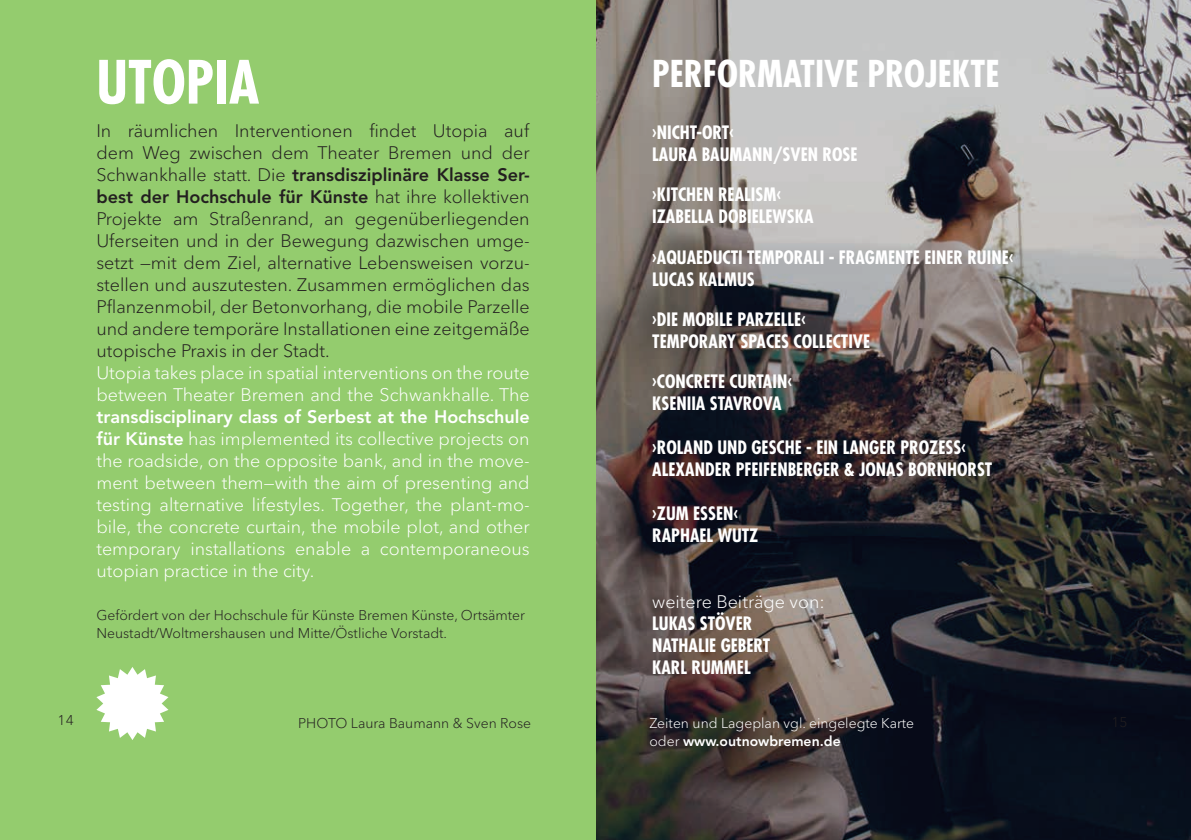
<style>
.page{position:relative;width:1191px;height:840px;background:#fff}
.page>*{position:absolute;margin:0;border:0;box-sizing:border-box;transform-origin:0 0}
.t1{font:700 condensed 58px "Futura";color:#fff}
.t2{font:700 condensed 36px "Futura";color:#fff}
.t3{font:300 18px/22px "Avenir Next LT Pro";color:#fff}
.t4{font:300 18px/22px "Avenir Next LT Pro";color:#231f20}
.t5{font:700 condensed 18px/22px "Futura";color:#fff}
.t6{font:800 18px/22px "Avenir LT Std";color:#231f20}
.t7{font:800 18px "Avenir LT Std";color:#fff}
.t8{font:300 14px/18px "Avenir Next LT Pro";color:#231f20}
.t9{font:300 14px "Avenir Next LT Pro";color:#fff}
.t10{font:800 14px "Avenir LT Std";color:#fff}
.s1{font-family:"Avenir Next LT Pro";font-weight:300}
.s2{font-family:"Avenir LT Std";font-weight:800}
</style>
<div class="page">
<img style="left:595px;top:0;width:596px;height:839px">
<div style="left:0;top:0;width:595px;height:839px;background:#94cc6e"></div>
<svg style="left:96px;top:667px;width:72px;height:72px"></svg>
<p class="t8" style="left:58px;top:711px;width:18px">14</p>
<h1 class="t1" style="left:96px;top:45px;width:164px">UTOPIA</h1>
<p class="t4" style="left:96px;top:120px;width:435px">In räumlichen Interventionen findet Utopia auf dem Weg zwischen dem Theater Bremen und der</p>
<p class="t6" style="left:96px;top:164px;width:435px"><span class="s1">Schwankhalle statt. Die</span> transdisziplinäre Klasse Ser&shy;best der Hochschule für Künste <span class="s1">hat ihre kollektiven</span></p>
<p class="t4" style="left:96px;top:208px;width:435px;text-align:justify">Projekte am Straßenrand, an gegenüberliegenden Uferseiten und in der Bewegung dazwischen umge&shy;setzt —mit dem Ziel, alternative Lebensweisen vorzu&shy;stellen und auszutesten. Zusammen ermöglichen das Pflanzenmobil, der Betonvorhang, die mobile Parzelle und andere temporäre Installationen eine zeitgemäße utopische Praxis in der Stadt.</p>
<p class="t3" style="left:96px;top:362px;width:435px">Utopia takes place in spatial interventions on the route between Theater Bremen and the Schwankhalle. The</p>
<p class="t7" style="left:96px;top:406px;width:435px">transdisciplinary class of Serbest at the Hochschule</p>
<p class="t3" style="left:96px;top:428px;width:435px;text-align:justify"><span class="s2">für Künste</span> has implemented its collective projects on the roadside, on the opposite bank, and in the move&shy;ment between them—with the aim of presenting and testing alternative lifestyles. Together, the plant-mo&shy;bile, the concrete curtain, the mobile plot, and other temporary installations enable a contemporaneous utopian practice in the city.</p>
<p class="t8" style="left:96px;top:605px;width:430px">Gefördert von der Hochschule für Künste Bremen Künste, Ortsämter<br>Neustadt/Woltmershausen und Mitte/Östliche Vorstadt.</p>
<h2 class="t2" style="left:652px;top:50px;width:349px">PERFORMATIVE PROJEKTE</h2>
<p class="t5" style="left:652px;top:121px;width:207px">›NICHT-ORT‹<br>LAURA BAUMANN/SVEN ROSE</p>
<p class="t5" style="left:652px;top:183px;width:163px">›KITCHEN REALISM‹<br>IZABELLA DOBIELEWSKA</p>
<p class="t5" style="left:652px;top:245px;width:363px">›AQUAEDUCTI TEMPORALI - FRAGMENTE EINER RUINE‹<br>LUCAS KALMUS</p>
<p class="t5" style="left:652px;top:307px;width:219px">›DIE MOBILE PARZELLE‹<br>TEMPORARY SPACES COLLECTIVE</p>
<p class="t5" style="left:652px;top:369px;width:141px">›CONCRETE CURTAIN‹<br>KSENIIA STAVROVA</p>
<p class="t5" style="left:652px;top:435px;width:342px">›ROLAND UND GESCHE - EIN LANGER PROZESS‹<br>ALEXANDER PFEIFENBERGER &amp; JONAS BORNHORST</p>
<p class="t5" style="left:652px;top:501px;width:108px">›ZUM ESSEN‹<br>RAPHAEL WUTZ</p>
<p class="t3" style="left:652px;top:590px;width:174px">weitere Beiträge von:</p>
<p class="t5" style="left:652px;top:611px;width:119px">LUKAS STÖVER<br>NATHALIE GEBERT<br>KARL RUMMEL</p>
<p class="t8" style="left:298px;top:713px;width:234px">PHOTO Laura Baumann &amp; Sven Rose</p>
<p class="t9" style="left:649px;top:714px;width:266px">Zeiten und Lageplan vgl. eingelegte Karte</p>
<p class="t10" style="left:649px;top:732px;width:193px"><span class="s1">oder</span> www.outnowbremen.de</p>
</div>
